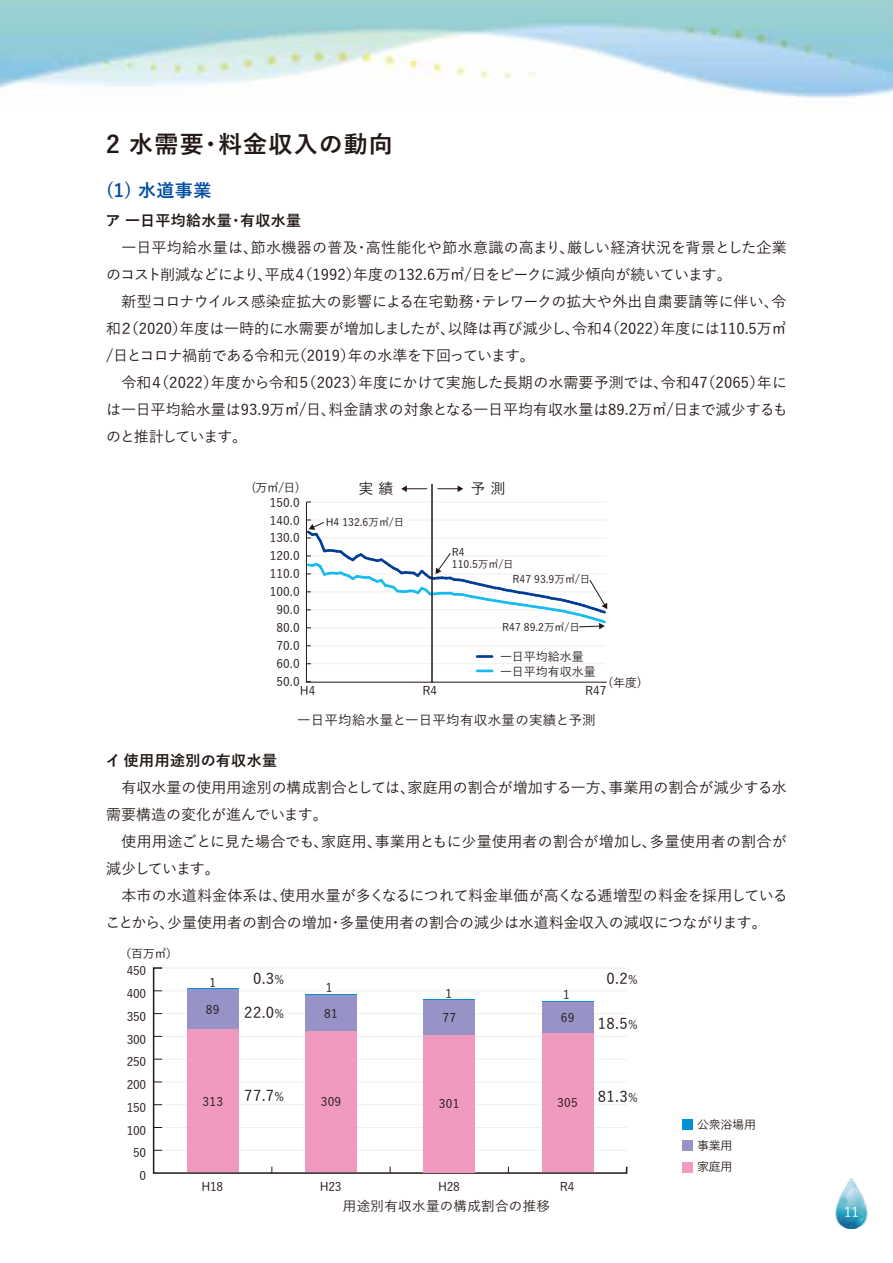
<style>
.page{position:relative;width:893px;height:1263px;background:#fff}
.page>*{position:absolute;margin:0;border:0;box-sizing:border-box;transform-origin:0 0}
.t1{font:700 24px "Yu Go";letter-spacing:.05em;color:#221815}
.t2{font:700 18px "Yu Go";color:#004ea2}
.t3{font:500 15px/27px "Yu Go";color:#221815}
.t4{font:700 15px "Yu Go";letter-spacing:.025em;color:#221815}
.t5{font:500 13.5px "Yu Go";letter-spacing:.025em;color:#221815}
.t6{font:500 13.5px "Yu Go";color:#fff}
.t7{font:500 12px/18px "Yu Go";color:#221815}
.t8{font:500 12px/21.3px "Yu Go";letter-spacing:-.025em;color:#221815}
.t9{font:500 10.5px/11.6px "Yu Go";color:#221815}
.s1{font-size:12px}
</style>
<div class="page">
<img style="left:0;top:0;width:893px;height:98px">
<hr style="left:477px;top:655px;width:15px;height:3px;background:#003d96">
<svg style="left:477px;top:670px;width:15px;height:2px"></svg>
<hr style="left:306px;top:502px;width:300px;height:1px;background:#efefef">
<hr style="left:304px;top:645px;width:301px;height:1px;background:#efefef">
<hr style="left:305px;top:663px;width:300px;height:1px;background:#efefef">
<hr style="left:431px;top:484px;width:2px;height:199px;background:#221815">
<hr style="left:306px;top:502px;width:1px;height:181px;background:#221815">
<hr style="left:306px;top:682px;width:301px;height:1px;background:#221815">
<svg style="left:401px;top:485px;width:26px;height:7px"></svg>
<svg style="left:438px;top:485px;width:25px;height:7px"></svg>
<svg style="left:305px;top:520px;width:303px;height:109px"></svg>
<svg style="left:152px;top:967px;width:476px;height:207px"></svg>
<div style="left:187px;top:989px;width:51px;height:41px;background:#9793c7"></div>
<div style="left:305px;top:994px;width:51px;height:37px;background:#9793c7"></div>
<div style="left:424px;top:1000px;width:51px;height:35px;background:#9793c7"></div>
<div style="left:542px;top:1002px;width:51px;height:31px;background:#9793c7"></div>
<div style="left:187px;top:1030px;width:51px;height:142px;background:#f09abf"></div>
<div style="left:305px;top:1031px;width:51px;height:141px;background:#f09abf"></div>
<div style="left:424px;top:1035px;width:51px;height:137px;background:#f09abf"></div>
<div style="left:542px;top:1033px;width:51px;height:139px;background:#f09abf"></div>
<div style="left:682px;top:1119px;width:11px;height:11px;background:#0090d4"></div>
<div style="left:682px;top:1140px;width:11px;height:11px;background:#9793c7"></div>
<div style="left:682px;top:1162px;width:11px;height:10px;background:#f09abf"></div>
<img style="left:836px;top:1178px;width:31px;height:51px">
<h1 class="t1" style="left:106px;top:131px;width:288px">2 水需要・料金収入の動向</h1>
<p class="t2" style="left:106px;top:181px;width:107px">(1) 水道事業</p>
<p class="t4" style="left:105px;top:212px;width:197px">ア 一日平均給水量・有収水量</p>
<p class="t3" style="left:106px;top:232px;width:683px">　一日平均給水量は、節水機器の普及・高性能化や節水意識の高まり、厳しい経済状況を背景とした企業のコスト削減などにより、平成４（1992）年度の132.6万㎥/日をピークに減少傾向が続いています。<br>　新型コロナウイルス感染症拡大の影響による在宅勤務・テレワークの拡大や外出自粛要請等に伴い、令和２（2020）年度は一時的に水需要が増加しましたが、以降は再び減少し、令和４（2022）年度には110.5万㎥/日とコロナ禍前である令和元（2019）年の水準を下回っています。<br>　令和４（2022）年度から令和５（2023）年度にかけて実施した長期の水需要予測では、令和47（2065）年には一日平均給水量は93.9万㎥/日、料金請求の対象となる一日平均有収水量は89.2万㎥/日まで減少するものと推計しています。</p>
<p class="t7" style="left:251px;top:477px;width:50px">(万㎥/日)</p>
<p class="t3" style="left:359px;top:473px;width:37px">実 績</p>
<p class="t3" style="left:470px;top:473px;width:37px">予 測</p>
<p class="t7" style="left:270px;top:492px;width:31px;text-align:justify">150.0<br>140.0<br>130.0<br>120.0</p>
<p class="t9" style="left:326px;top:515px;width:80px">H4 132.6万㎥/日</p>
<p class="t9" style="left:452px;top:545px;width:63px">R4<br>110.5万㎥/日</p>
<p class="t7" style="left:270px;top:563px;width:31px">110.0<br>100.0</p>
<p class="t7" style="left:277px;top:617px;width:25px;text-align:justify">80.0<br>70.0<br>60.0<br>50.0</p>
<p class="t9" style="left:513px;top:572px;width:79px">R47 93.9万㎥/日</p>
<p class="t9" style="left:502px;top:620px;width:79px">R47 89.2万㎥/日</p>
<p class="t7" style="left:277px;top:599px;width:25px">90.0</p>
<p class="t7" style="left:500px;top:648px;width:97px;line-height:14.7px">一日平均給水量一日平均有収水量</p>
<p class="t7" style="left:608px;top:672px;width:35px">(年度)</p>
<p class="t7" style="left:300px;top:680px;width:17px">H4</p>
<p class="t7" style="left:422px;top:680px;width:16px">R4</p>
<p class="t7" style="left:585px;top:680px;width:23px">R47</p>
<p class="t5" style="left:297px;top:707px;width:300px">一日平均給水量と一日平均有収水量の実績と予測</p>
<p class="t4" style="left:105px;top:752px;width:173px">イ 使用用途別の有収水量</p>
<p class="t3" style="left:105px;top:772px;width:684px">　有収水量の使用用途別の構成割合としては、家庭用の割合が増加する一方、事業用の割合が減少する水需要構造の変化が進んでいます。<br>　使用用途ごとに見た場合でも、家庭用、事業用ともに少量使用者の割合が増加し、多量使用者の割合が減少しています。<br>　本市の水道料金体系は、使用水量が多くなるにつれて料金単価が高くなる逓増型の料金を採用していることから、少量使用者の割合の増加・多量使用者の割合の減少は水道料金収入の減収につながります。</p>
<p class="t7" style="left:120px;top:943px;width:60px">（百万㎥）</p>
<p class="t7" style="left:127px;top:960px;width:21px">450</p>
<p class="t7" style="left:127px;top:983px;width:21px">400</p>
<p class="t7" style="left:127px;top:1006px;width:21px">350</p>
<p class="t7" style="left:127px;top:1029px;width:21px">300</p>
<p class="t7" style="left:127px;top:1051px;width:21px">250</p>
<p class="t7" style="left:127px;top:1074px;width:21px">200</p>
<p class="t7" style="left:127px;top:1097px;width:21px">150</p>
<p class="t7" style="left:127px;top:1120px;width:21px">100</p>
<p class="t7" style="left:133px;top:1142px;width:15px">50</p>
<p class="t7" style="left:140px;top:1165px;width:8px">0</p>
<p class="t7" style="left:209px;top:972px;width:8px">1</p>
<p class="t7" style="left:206px;top:999px;width:15px">89</p>
<p class="t3" style="left:253px;top:963px;width:33px">0.3<span class="s1">%</span></p>
<p class="t3" style="left:244px;top:997px;width:42px">22.0<span class="s1">%</span></p>
<p class="t7" style="left:326px;top:977px;width:8px">1</p>
<p class="t7" style="left:324px;top:1003px;width:15px">81</p>
<p class="t7" style="left:446px;top:983px;width:8px">1</p>
<p class="t7" style="left:563px;top:984px;width:8px">1</p>
<p class="t7" style="left:442px;top:1007px;width:15px">77</p>
<p class="t7" style="left:561px;top:1007px;width:15px">69</p>
<p class="t3" style="left:606px;top:963px;width:33px">0.2<span class="s1">%</span></p>
<p class="t3" style="left:598px;top:1008px;width:42px">18.5<span class="s1">%</span></p>
<p class="t3" style="left:244px;top:1080px;width:42px">77.7<span class="s1">%</span></p>
<p class="t7" style="left:202px;top:1091px;width:22px">313</p>
<p class="t7" style="left:321px;top:1091px;width:22px">309</p>
<p class="t7" style="left:439px;top:1093px;width:22px">301</p>
<p class="t7" style="left:557px;top:1092px;width:22px">305</p>
<p class="t3" style="left:598px;top:1081px;width:42px">81.3<span class="s1">%</span></p>
<p class="t7" style="left:202px;top:1176px;width:23px">H18</p>
<p class="t7" style="left:320px;top:1176px;width:23px">H23</p>
<p class="t7" style="left:438px;top:1176px;width:23px">H28</p>
<p class="t7" style="left:560px;top:1176px;width:16px">R4</p>
<p class="t5" style="left:343px;top:1194px;width:209px">用途別有収水量の構成割合の推移</p>
<p class="t8" style="left:697px;top:1112px;width:60px">公衆浴場用事業用</p>
<p class="t7" style="left:697px;top:1156px;width:37px">家庭用</p>
<p class="t6" style="left:844px;top:1199px;width:16px">11</p>
</div>
